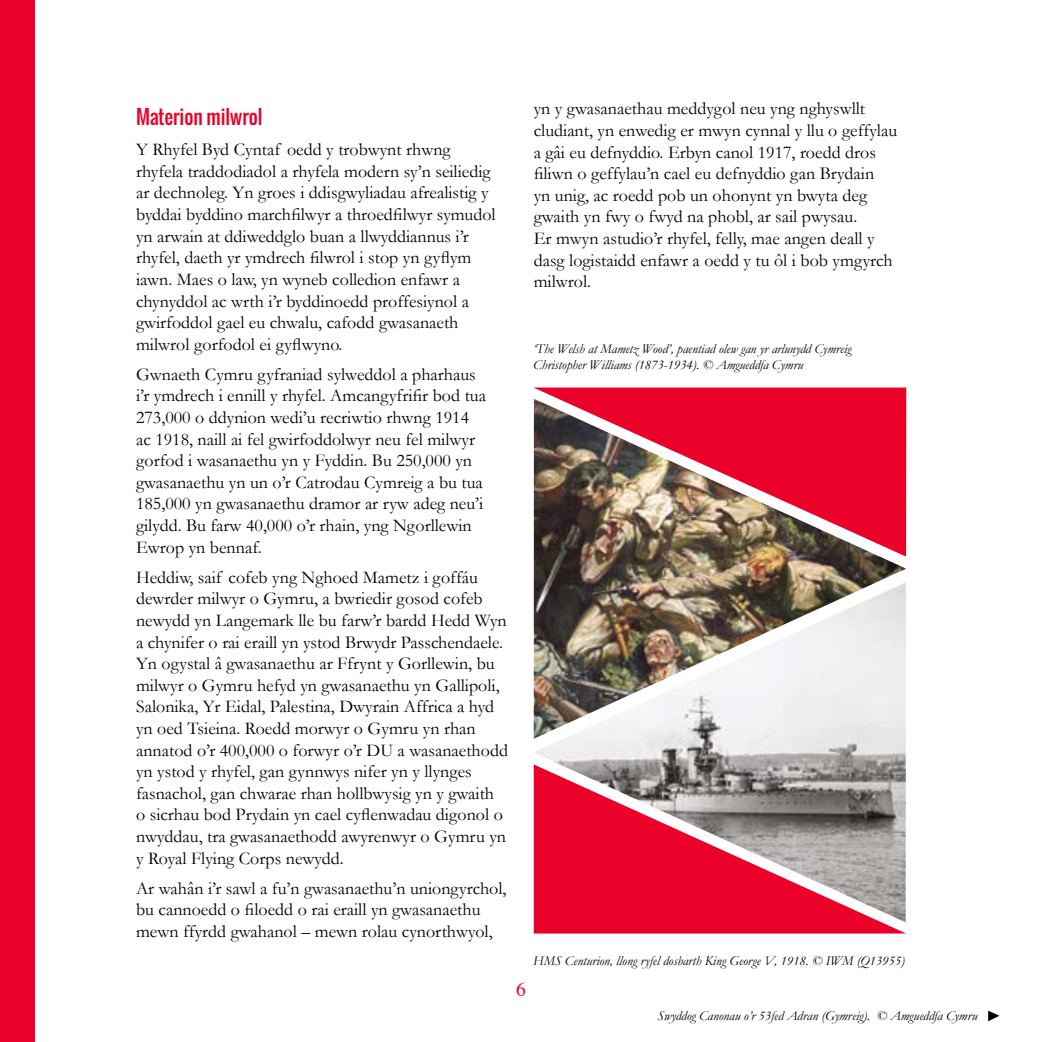
<style>
.page{position:relative;width:1042px;height:1042px;background:#fff}
.page>*{position:absolute;margin:0;border:0;box-sizing:border-box;transform-origin:0 0}
.Headings{font:19.5px "Oswald";color:#eb0029}
.t1{font:19.5px "Times";color:#eb0029}
.body_text{font:18px/21.6px "Garamond";color:#000}
.t2{font:italic 13.5px/16.2px "Garamond";color:#000}
</style>
<div class="page">
<img style="left:534px;top:556px;width:372px;height:27px">
<img style="left:533px;top:387px;width:373px;height:169px">
<img style="left:533px;top:583px;width:373px;height:339px">
<svg style="left:534px;top:764px;width:372px;height:169px;background:#c64e62"></svg>
<div style="left:0;top:0;width:34px;height:1042px;background:#eb0029"></div>
<svg style="left:988px;top:1010px;width:11px;height:11px"></svg>
<p class="Headings" style="left:136px;top:102px;width:128px">Materion milwrol</p>
<p class="body_text" style="left:136px;top:139px;width:361px">Y Rhyfel Byd Cyntaf oedd y trobwynt rhwng rhyfela traddodiadol a rhyfela modern sy’n seiliedig ar dechnoleg. Yn groes i ddisgwyliadau afrealistig y byddai byddino marchfilwyr a throedfilwyr symudol yn arwain at ddiweddglo buan a llwyddiannus i’r rhyfel, daeth yr ymdrech filwrol i stop yn gyflym iawn. Maes o law, yn wyneb colledion enfawr a chynyddol ac wrth i’r byddinoedd proffesiynol a gwirfoddol gael eu chwalu, cafodd gwasanaeth milwrol gorfodol ei gyflwyno.</p>
<p class="body_text" style="left:136px;top:363px;width:351px">Gwnaeth Cymru gyfraniad sylweddol a pharhaus i’r ymdrech i ennill y rhyfel. Amcangyfrifir bod tua 273,000 o ddynion wedi’u recriwtio rhwng 1914 ac 1918, naill ai fel gwirfoddolwyr neu fel milwyr gorfod i wasanaethu yn y Fyddin. Bu 250,000 yn gwasanaethu yn un o’r Catrodau Cymreig a bu tua 185,000 yn gwasanaethu dramor ar ryw adeg neu’i gilydd. Bu farw 40,000 o’r rhain, yng Ngorllewin Ewrop yn bennaf.</p>
<p class="body_text" style="left:136px;top:566px;width:373px">Heddiw, saif cofeb yng Nghoed Mametz i goffáu dewrder milwyr o Gymru, a bwriedir gosod cofeb newydd yn Langemark lle bu farw’r bardd Hedd Wyn a chynifer o rai eraill yn ystod Brwydr Passchendaele.<br>Yn ogystal â gwasanaethu ar Ffrynt y Gorllewin, bu milwyr o Gymru hefyd yn gwasanaethu yn Gallipoli, Salonika, Yr Eidal, Palestina, Dwyrain Affrica a hyd yn oed Tsieina. Roedd morwyr o Gymru yn rhan annatod o’r 400,000 o forwyr o’r DU a wasanaethodd yn ystod y rhyfel, gan gynnwys nifer yn y llynges fasnachol, gan chwarae rhan hollbwysig yn y gwaith<br>o sicrhau bod Prydain yn cael cyflenwadau digonol o nwyddau, tra gwasanaethodd awyrenwyr o Gymru yn y Royal Flying Corps newydd.</p>
<p class="body_text" style="left:136px;top:877px;width:372px">Ar wahân i’r sawl a fu’n gwasanaethu’n uniongyrchol, bu cannoedd o filoedd o rai eraill yn gwasanaethu mewn ffyrdd gwahanol – mewn rolau cynorthwyol,</p>
<p class="body_text" style="left:534px;top:98px;width:365px">yn y gwasanaethau meddygol neu yng nghyswllt cludiant, yn enwedig er mwyn cynnal y llu o geffylau a gâi eu defnyddio. Erbyn canol 1917, roedd dros filiwn o geffylau’n cael eu defnyddio gan Brydain<br>yn unig, ac roedd pob un ohonynt yn bwyta deg gwaith yn fwy o fwyd na phobl, ar sail pwysau.<br>Er mwyn astudio’r rhyfel, felly, mae angen deall y dasg logistaidd enfawr a oedd y tu ôl i bob ymgyrch milwrol.</p>
<p class="t2" style="left:533px;top:340px;width:320px">‘The Welsh at Mametz Wood’, paentiad olew gan yr arlunydd Cymreig<br>Christopher Williams (1873-1934). © Amgueddfa Cymru</p>
<p class="t1" style="left:516px;top:977px;width:11px">6</p>
<p class="t2" style="left:533px;top:953px;width:373px">HMS Centurion, llong ryfel dosbarth King George V, 1918. © IWM (Q13955)</p>
<p class="t2" style="left:657px;top:1007px;width:321px">Swyddog Canonau o’r 53fed Adran (Gymreig). © Amgueddfa Cymru</p>
</div>
